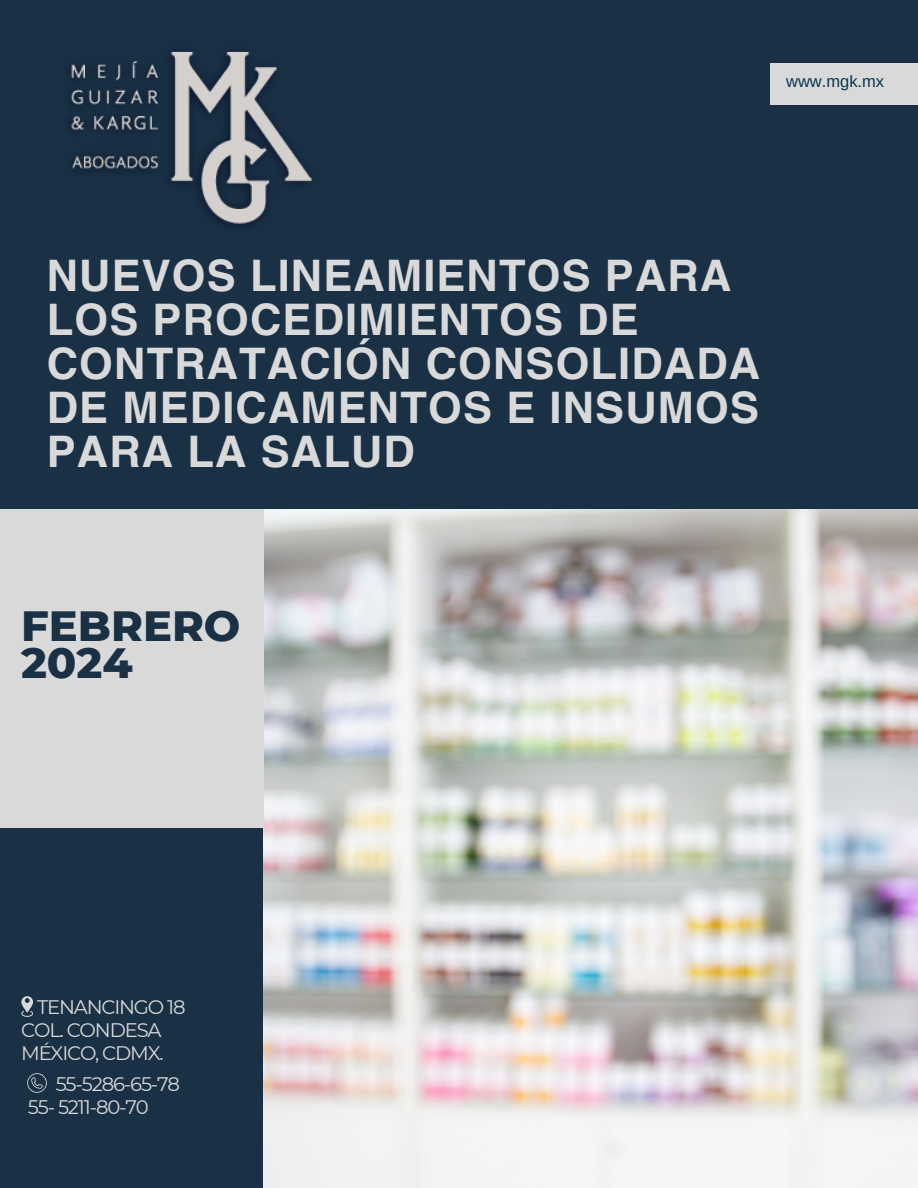
<style>
.page{position:relative;width:918px;height:1188px;background:#1a3145}
.page>*{position:absolute;margin:0;border:0;box-sizing:border-box;transform-origin:0 0}
.t1{font:700 43.5px/43.8px "Helvetica LT Pro";letter-spacing:.025em;color:#d9d9d9}
.t2{font:800 43.2px/37.2px "Montserrat";color:#1a3145}
.t3{font:19.65px/23px "Montserrat";letter-spacing:-.06em;color:#d9d9d9}
.t4{font:16.5px "Arimo";color:#083652}
</style>
<div class="page">
<img style="left:263px;top:510px;width:655px;height:678px">
<div style="left:0;top:510px;width:263px;height:317px;background:#d9d9d9"></div>
<img style="left:71px;top:51px;width:241px;height:176px">
<div style="left:770px;top:63px;width:148px;height:42px;background:#d9d9d9"></div>
<svg style="left:27px;top:1073px;width:19px;height:19px"></svg>
<svg style="left:21px;top:996px;width:12px;height:20px"></svg>
<p class="t4" style="left:786px;top:72px;width:100px">www.mgk.mx</p>
<p class="t1" style="left:47px;top:258px;width:715px">NUEVOS LINEAMIENTOS PARA<br>LOS PROCEDIMIENTOS DE<br>CONTRATACIÓN CONSOLIDADA<br>DE MEDICAMENTOS E INSUMOS<br>PARA LA SALUD</p>
<h2 class="t2" style="left:21px;top:606px;width:221px">FEBRERO<br>2024</h2>
<h1 class="t3" style="left:21px;top:995px;width:166px;text-indent:16px">TENANCINGO 18<br>COL. CONDESA<br>MÉXICO, CDMX.</h1>
<h1 class="t3" style="left:28px;top:1072px;width:154px;text-indent:28px">55-5286-65-78<br>55- 5211-80-70</h1>
</div>
